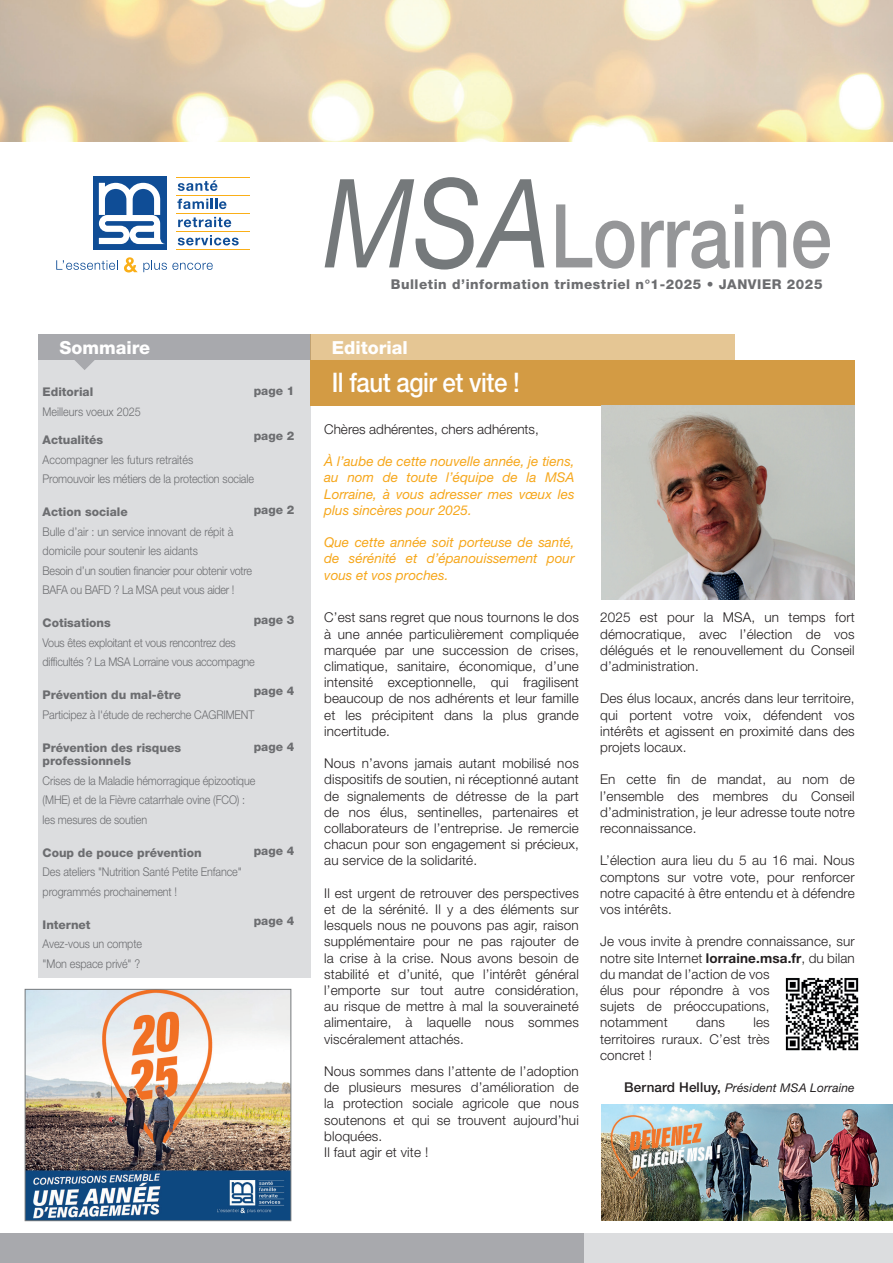
<style>
.page{position:relative;width:893px;height:1263px;background:#fff}
.page>*{position:absolute;margin:0;border:0;box-sizing:border-box;transform-origin:0 0}
.t1{font:italic 123.45px "Helvetica Neue LT Std";color:#75797b;scale:.84 1}
.t2{font:500 88.2px "Helvetica Neue LT Std";color:#959698;scale:.84 1}
.t3{font:500 27px "Helvetica Neue LT Std";letter-spacing:-.02em;color:#fff;scale:.89 1}
.t4{font:800 18px "Helvetica Neue LT Std";color:#fff}
.t5{font:300 13.5px/16.2px "Helvetica Neue LT Std";letter-spacing:.01em;color:#231f20;text-align:justify}
.t6{font:italic 13.5px/16.2px "Helvetica Neue LT Std";color:#f6a71c;text-align:justify}
.t7{font:800 13.5px "Helvetica Neue LT Std";letter-spacing:.04em;color:#6c6d70}
.t8{font:300 12px/19.5px "Helvetica Neue LT Std";letter-spacing:-.01em;color:#6c6d70;scale:.9 1}
.t9{font:800 12px/13.5px "Helvetica Neue LT Std";color:#6c6d70}
.t10{font:italic 12px "Helvetica Neue LT Std";letter-spacing:.01em;color:#231f20}
.s1{font-weight:700}
.s2{font-weight:500;font-style:normal;font-size:13.5px}
</style>
<div class="page">
<img style="left:27px;top:991px;width:262px;height:228px">
<div style="left:25px;top:989px;width:266px;height:232px;border:1px solid #75797b"></div>
<svg style="left:178px;top:180px;width:40px;height:11px"></svg>
<svg style="left:177px;top:199px;width:50px;height:10px"></svg>
<svg style="left:178px;top:217px;width:53px;height:10px"></svg>
<svg style="left:178px;top:235px;width:61px;height:10px"></svg>
<hr style="left:176px;top:177px;width:74px;height:1px;background:#faaf18">
<hr style="left:176px;top:195px;width:74px;height:1px;background:#faaf18">
<hr style="left:176px;top:213px;width:74px;height:1px;background:#faaf18">
<hr style="left:176px;top:231px;width:74px;height:1px;background:#faaf18">
<hr style="left:176px;top:249px;width:74px;height:1px;background:#faaf18">
<div style="left:93px;top:177px;width:73px;height:73px;background:#0f4d96"></div>
<svg style="left:99px;top:183px;width:66px;height:61px"></svg>
<svg style="left:56px;top:260px;width:62px;height:10px"></svg>
<svg style="left:124px;top:257px;width:89px;height:15px"></svg>
<div style="left:584px;top:1233px;width:309px;height:30px;background:#dcdddf"></div>
<div style="left:0;top:1233px;width:584px;height:30px;background:#a8a9ad"></div>
<img style="left:0;top:0;width:893px;height:142px">
<div style="left:38px;top:355px;width:272px;height:623px;background:#dcdddf"></div>
<div style="left:38px;top:334px;width:272px;height:26px;background:#a8a9ad"></div>
<svg style="left:75px;top:360px;width:20px;height:10px"></svg>
<div style="left:310px;top:360px;width:545px;height:45px;background:#d39b44"></div>
<div style="left:310px;top:334px;width:425px;height:26px;background:#e5c694"></div>
<img style="left:602px;top:405px;width:253px;height:195px">
<img style="left:602px;top:1104px;width:291px;height:117px">
<img style="left:785px;top:978px;width:74px;height:73px">
<h3 class="t4" style="left:60px;top:336px;width:92px">Sommaire</h3>
<p class="t9" style="left:254px;top:384px;width:42px">page 1</p>
<p class="t9" style="left:254px;top:429px;width:42px">page 2</p>
<p class="t9" style="left:43px;top:385px;width:52px">Editorial</p>
<p class="t8" style="left:43px;top:401px;width:111px">Meilleurs voeux 2025</p>
<p class="t9" style="left:43px;top:433px;width:62px">Actualités</p>
<p class="t8" style="left:43px;top:449px;width:236px">Accompagner les futurs retraités<br>Promouvoir les métiers de la protection sociale</p>
<p class="t9" style="left:43px;top:505px;width:87px">Action sociale</p>
<p class="t8" style="left:43px;top:521px;width:234px">Bulle d’air : un service innovant de répit à domicile pour soutenir les aidants<br>Besoin d’un soutien financier pour obtenir votre BAFA ou BAFD ? La MSA peut vous aider !</p>
<p class="t9" style="left:43px;top:616px;width:70px">Cotisations</p>
<p class="t8" style="left:43px;top:632px;width:237px">Vous êtes exploitant et vous rencontrez des difficultés ? La MSA Lorraine vous accompagne</p>
<p class="t9" style="left:43px;top:688px;width:140px">Prévention du mal-être</p>
<p class="t8" style="left:43px;top:704px;width:237px">Participez à l'étude de recherche CAGRIMENT</p>
<p class="t9" style="left:43px;top:741px;width:140px">Prévention des risques professionnels</p>
<p class="t8" style="left:43px;top:770px;width:238px">Crises de la Maladie hémorragique épizootique (MHE) et de la Fièvre catarrhale ovine (FCO) : les mesures de soutien</p>
<p class="t9" style="left:43px;top:846px;width:160px">Coup de pouce prévention</p>
<p class="t8" style="left:43px;top:862px;width:223px">Des ateliers "Nutrition Santé Petite Enfance" programmés prochainement !</p>
<p class="t9" style="left:43px;top:918px;width:50px">Internet</p>
<p class="t8" style="left:43px;top:934px;width:112px">Avez-vous un compte "Mon espace privé" ?</p>
<p class="t9" style="left:254px;top:502px;width:42px">page 2</p>
<p class="t9" style="left:254px;top:613px;width:42px">page 3</p>
<p class="t9" style="left:254px;top:683px;width:42px">page 4</p>
<p class="t9" style="left:254px;top:739px;width:42px">page 4</p>
<p class="t9" style="left:254px;top:844px;width:42px">page 4</p>
<p class="t9" style="left:254px;top:914px;width:42px">page 4</p>
<h1 class="t1" style="left:324px;top:149px;width:271px">MSA</h1>
<p class="t7" style="left:391px;top:276px;width:433px">Bulletin d’information trimestriel n°1-2025 • JANVIER 2025</p>
<h2 class="t2" style="left:550px;top:183px;width:336px">Lorraine</h2>
<h3 class="t4" style="left:332px;top:336px;width:77px">Editorial</h3>
<h3 class="t3" style="left:332px;top:366px;width:213px">Il faut agir et vite !</h3>
<p class="t5" style="left:324px;top:421px;width:216px">Chères adhérentes, chers adhérents,</p>
<p class="t6" style="left:324px;top:453px;width:252px">À l’aube de cette nouvelle année, je tiens, au nom de toute l’équipe de la MSA Lorraine, à vous adresser mes vœux les plus sincères pour 2025.</p>
<p class="t6" style="left:324px;top:534px;width:252px">Que cette année soit porteuse de santé, de sérénité et d’épanouissement pour vous et vos proches.</p>
<p class="t5" style="left:324px;top:609px;width:256px">C’est sans regret que nous tournons le dos à une année particulièrement compliquée marquée par une succession de crises, climatique, sanitaire, économique, d’une intensité exceptionnelle, qui fragilisent beaucoup de nos adhérents et leur famille et les précipitent dans la plus grande incertitude.</p>
<p class="t5" style="left:324px;top:755px;width:256px">Nous n’avons jamais autant mobilisé nos dispositifs de soutien, ni réceptionné autant de signalements de détresse de la part de nos élus, sentinelles, partenaires et collaborateurs de l’entreprise. Je remercie chacun pour son engagement si précieux, au service de la solidarité.</p>
<p class="t5" style="left:324px;top:885px;width:256px">Il est urgent de retrouver des perspectives et de la sérénité. Il y a des éléments sur lesquels nous ne pouvons pas agir, raison supplémentaire pour ne pas rajouter de la crise à la crise. Nous avons besoin de stabilité et d’unité, que l’intérêt général l’emporte sur tout autre considération, au risque de mettre à mal la souveraineté alimentaire, à laquelle nous sommes viscéralement attachés.</p>
<p class="t5" style="left:324px;top:1063px;width:256px;text-align:left">Nous sommes dans l’attente de l’adoption de plusieurs mesures d’amélioration de la protection sociale agricole que nous soutenons et qui se trouvent aujourd’hui bloquées.<br>Il faut agir et vite !</p>
<p class="t5" style="left:600px;top:609px;width:256px">2025 est pour la MSA, un temps fort démocratique, avec l’élection de vos délégués et le renouvellement du Conseil d’administration.</p>
<p class="t5" style="left:600px;top:690px;width:256px">Des élus locaux, ancrés dans leur territoire, qui portent votre voix, défendent vos intérêts et agissent en proximité dans des projets locaux.</p>
<p class="t5" style="left:600px;top:771px;width:256px">En cette fin de mandat, au nom de l’ensemble des membres du Conseil d’administration, je leur adresse toute notre reconnaissance.</p>
<p class="t5" style="left:600px;top:852px;width:256px">L’élection aura lieu du 5 au 16 mai. Nous comptons sur votre vote, pour renforcer notre capacité à être entendu et à défendre vos intérêts.</p>
<p class="t5" style="left:600px;top:933px;width:256px;text-align:left">Je vous invite à prendre connaissance, sur notre site Internet <span class="s1">lorraine.msa.fr</span>, du bilan du mandat de l’action de vos<br>élus pour répondre à vos<br>sujets de préoccupations,<br>notamment</p>
<p class="t5" style="left:600px;top:1014px;width:171px;text-indent:153px">les territoires ruraux. C’est très concret !</p>
<p class="t10" style="left:624px;top:1081px;width:232px"><span class="s2">Bernard Helluy,</span> Président MSA Lorraine</p>
<p class="t5" style="left:696px;top:1014px;width:30px">dans</p>
</div>
